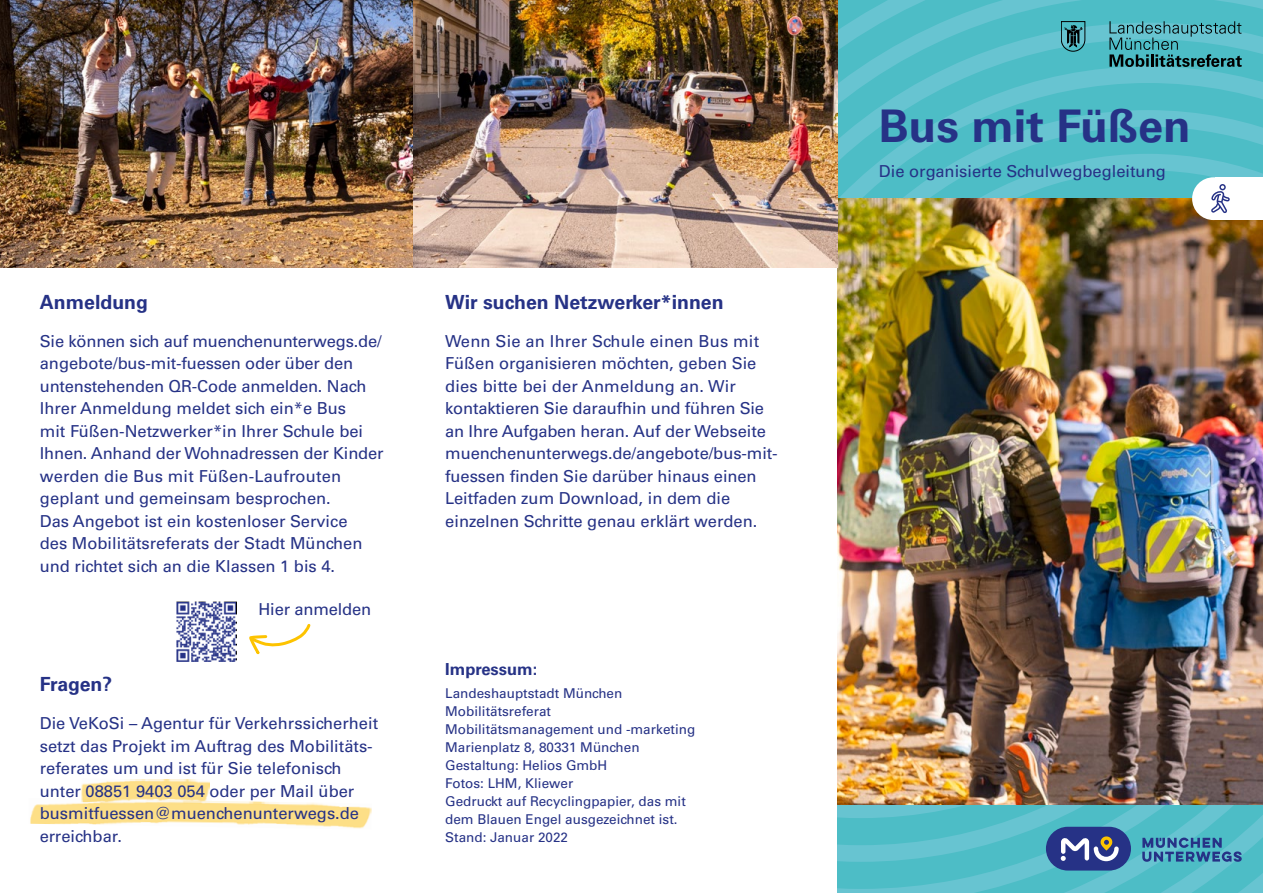
<style>
.page{position:relative;width:1263px;height:893px;background:#fff}
.page>*{position:absolute;margin:0;border:0;box-sizing:border-box;transform-origin:0 0}
.t1{font:700 45px "Univers LT Pro 65";color:#263286}
.t2{font:700 19.5px "Univers LT Pro 65";color:#263286}
.t3{font:16.5px/22.5px "Univers LT Pro 55 Roman";color:#263286}
.t4{font:700 16.5px "Univers LT Pro 65";color:#263286}
.t5{font:13.5px/18px "Univers LT Pro 55 Roman";color:#263286}
</style>
<div class="page">
<svg style="left:838px;top:0;width:425px;height:110px;fill:#4dbdc6"></svg>
<svg style="left:838px;top:110px;width:425px;height:783px;fill:#4dbdc6"></svg>
<img style="left:838px;top:199px;width:425px;height:605px">
<img style="left:0;top:0;width:838px;height:268px">
<svg style="left:249px;top:624px;width:62px;height:31px"></svg>
<img style="left:82px;top:779px;width:128px;height:19px">
<img style="left:30px;top:798px;width:342px;height:31px">
<div style="left:1192px;top:177px;width:43px;height:43px;background:#fff;border-radius:50%"></div>
<div style="left:1215px;top:177px;width:48px;height:43px;background:#fff"></div>
<svg style="left:1211px;top:184px;width:19px;height:29px"></svg>
<svg style="left:1061px;top:21px;width:24px;height:31px"></svg>
<svg style="left:1109px;top:21px;width:133px;height:46px"></svg>
<svg style="left:1142px;top:838px;width:100px;height:24px"></svg>
<div style="left:1046px;top:827px;width:85px;height:43px;background:#263286;border-radius:22px"></div>
<svg style="left:1061px;top:836px;width:58px;height:25px"></svg>
<svg style="left:176px;top:602px;width:60px;height:59px"></svg>
<p class="t2" style="left:40px;top:288px;width:110px">Anmeldung</p>
<p class="t3" style="left:40px;top:329px;width:345px">Sie können sich auf muenchenunterwegs.de/ angebote/bus-mit-fuessen oder über den untenstehenden QR-Code anmelden. Nach Ihrer Anmeldung meldet sich ein*e Bus<br>mit Füßen-Netzwerker*in Ihrer Schule bei Ihnen. Anhand der Wohnadressen der Kinder werden die Bus mit Füßen-Laufrouten geplant und gemeinsam besprochen.<br>Das Angebot ist ein kostenloser Service<br>des Mobilitätsreferats der Stadt München und richtet sich an die Klassen 1 bis 4.</p>
<p class="t3" style="left:259px;top:597px;width:114px">Hier anmelden</p>
<p class="t2" style="left:40px;top:671px;width:74px">Fragen?</p>
<p class="t3" style="left:40px;top:711px;width:340px">Die VeKoSi – Agentur für Verkehrssicherheit setzt das Projekt im Auftrag des Mobilitäts&shy;referates um und ist für Sie telefonisch unter 08851 9403 054 oder per Mail über busmitfuessen@muenchenunterwegs.de erreichbar.</p>
<p class="t2" style="left:445px;top:288px;width:280px">Wir suchen Netzwerker*innen</p>
<p class="t3" style="left:445px;top:329px;width:334px">Wenn Sie an Ihrer Schule einen Bus mit Füßen organisieren möchten, geben Sie dies bitte bei der Anmeldung an. Wir kontaktieren Sie daraufhin und führen Sie an Ihre Aufgaben heran. Auf der Webseite muenchenunterwegs.de/angebote/bus-mit&shy;fuessen finden Sie darüber hinaus einen Leitfaden zum Download, in dem die einzelnen Schritte genau erklärt werden.</p>
<p class="t4" style="left:445px;top:658px;width:94px">Impressum:</p>
<p class="t5" style="left:445px;top:683px;width:252px">Landeshauptstadt München<br>Mobilitätsreferat<br>Mobilitätsmanagement und -marketing<br>Marienplatz 8, 80331 München<br>Gestaltung: Helios GmbH<br>Fotos: LHM, Kliewer<br>Gedruckt auf Recyclingpapier, das mit dem Blauen Engel ausgezeichnet ist.<br>Stand: Januar 2022</p>
<h1 class="t1" style="left:879px;top:94px;width:313px">Bus mit Füßen</h1>
<p class="t3" style="left:879px;top:160px;width:288px">Die organisierte Schulwegbegleitung</p>
</div>
